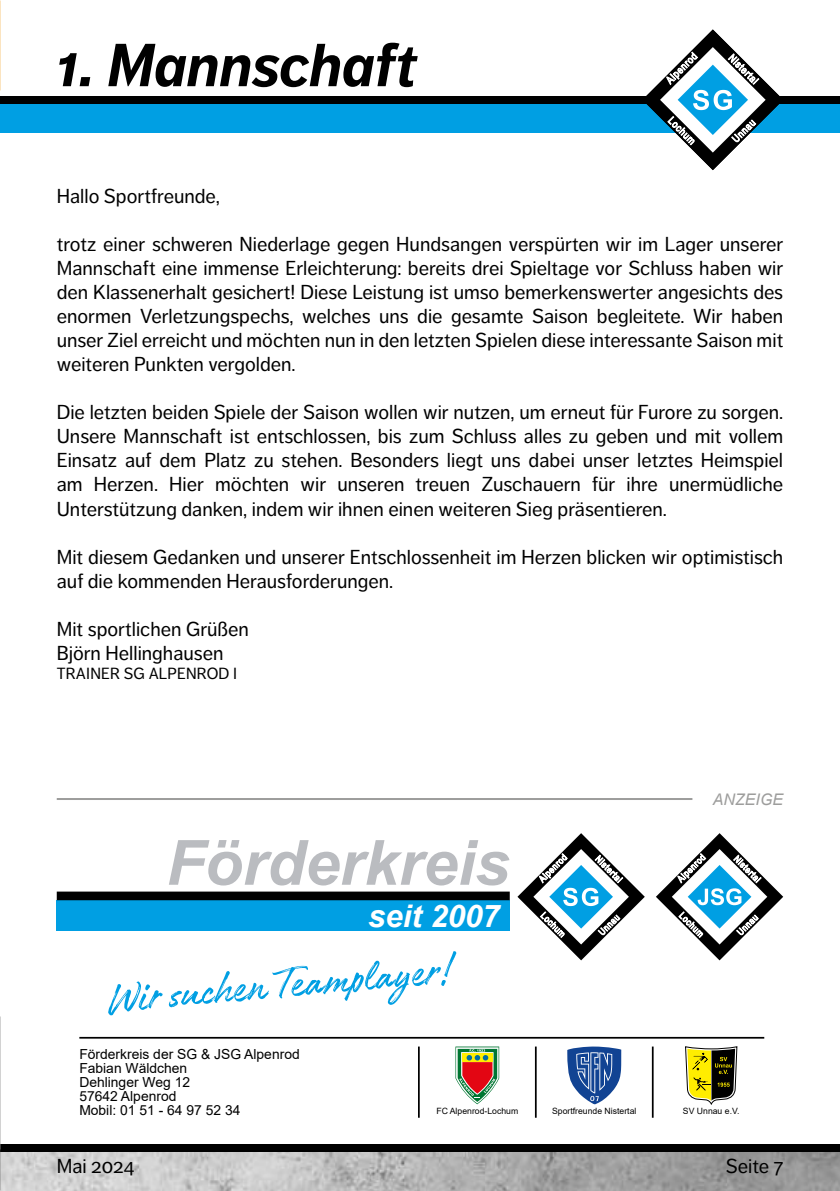
<style>
.page{position:relative;width:840px;height:1191px;background:#fff}
.page>*{position:absolute;margin:0;border:0;box-sizing:border-box;transform-origin:0 0}
.t1{font:italic 700 62.4px "Arial";color:#babcc0}
.t2{font:italic 700 60px "Dagny Pro";color:#000}
.t3{font:48.4px "Authenia";color:#009fe3}
.t4{font:italic 700 31.2px "Arial";color:#fff}
.t5{font:20px/24px "Dagny Pro";color:#000;text-align:justify}
.t6{font:16px "Dagny Pro";letter-spacing:.01em;color:#000}
.t7{font:italic 16px "Arial";color:#9d9d9c}
.t8{font:13.8px/13.8px "Arial";color:#000}
.t9{font:8.6px "Arial";color:#000}
</style>
<div class="page">
<div style="left:0;top:96px;width:839px;height:8px;background:#000"></div>
<div style="left:0;top:1143px;width:839px;height:9px;background:#000"></div>
<div style="left:0;top:104px;width:839px;height:28px;background:#009fe3"></div>
<img style="left:0;top:1152px;width:839px;height:39px">
<svg style="left:642px;top:29px;width:140px;height:141px"></svg>
<svg style="left:517px;top:833px;width:127px;height:127px"></svg>
<svg style="left:656px;top:833px;width:126px;height:127px"></svg>
<div style="left:57px;top:900px;width:452px;height:30px;background:#009fe3"></div>
<div style="left:57px;top:891px;width:452px;height:9px;background:#000"></div>
<hr style="left:79px;top:1037px;width:684px;height:1px;background:#000">
<hr style="left:418px;top:1046px;width:1px;height:71px;background:#000">
<hr style="left:534px;top:1046px;width:2px;height:71px;background:#000">
<hr style="left:651px;top:1046px;width:2px;height:71px;background:#000">
<svg style="left:455px;top:1046px;width:44px;height:58px"></svg>
<svg style="left:567px;top:1046px;width:54px;height:58px"></svg>
<svg style="left:685px;top:1046px;width:51px;height:58px;background:#918b37"></svg>
<hr style="left:57px;top:798px;width:635px;height:2px;background:#9d9d9c">
<h2 class="t2" style="left:57px;top:30px;width:361px">1. Mannschaft</h2>
<p class="t5" style="left:57px;top:184px;width:164px">Hallo Sportfreunde,</p>
<p class="t5" style="left:57px;top:232px;width:727px">trotz einer schweren Niederlage gegen Hundsangen verspürten wir im Lager unserer Mannschaft eine immense Erleichterung: bereits drei Spieltage vor Schluss haben wir den Klassenerhalt gesichert! Diese Leistung ist umso bemerkenswerter angesichts des enormen Verletzungspechs, welches uns die gesamte Saison begleitete. Wir haben unser Ziel erreicht und möchten nun in den letzten Spielen diese interessante Saison mit weiteren Punkten vergolden.</p>
<p class="t5" style="left:57px;top:400px;width:727px">Die letzten beiden Spiele der Saison wollen wir nutzen, um erneut für Furore zu sorgen.<br>Unsere Mannschaft ist entschlossen, bis zum Schluss alles zu geben und mit vollem Einsatz auf dem Platz zu stehen. Besonders liegt uns dabei unser letztes Heimspiel am Herzen. Hier möchten wir unseren treuen Zuschauern für ihre unermüdliche Unterstützung danken, indem wir ihnen einen weiteren Sieg präsentieren.</p>
<p class="t5" style="left:57px;top:544px;width:727px">Mit diesem Gedanken und unserer Entschlossenheit im Herzen blicken wir optimistisch auf die kommenden Herausforderungen.</p>
<p class="t5" style="left:57px;top:616px;width:193px">Mit sportlichen Grüßen<br>Björn Hellinghausen</p>
<p class="t6" style="left:57px;top:664px;width:182px">TRAINER SG ALPENROD I</p>
<p class="t7" style="left:712px;top:788px;width:72px">ANZEIGE</p>
<h1 class="t1" style="left:166px;top:821px;width:344px">Förderkreis</h1>
<h3 class="t4" style="left:368px;top:895px;width:133px">seit 2007</h3>
<h3 class="t3" style="left:106px;top:974px;width:345px;rotate:-5deg">Wir suchen Teamplayer!</h3>
<p class="t8" style="left:79px;top:1047px;width:222px">Förderkreis der SG &amp; JSG Alpenrod<br>Fabian Wäldchen<br>Dehlinger Weg 12<br>57642 Alpenrod<br>Mobil: 01 51 - 64 97 52 34</p>
<p class="t9" style="left:436px;top:1105px;width:83px">FC Alpenrod-Lochum</p>
<p class="t9" style="left:552px;top:1105px;width:86px">Sportfreunde Nistertal</p>
<p class="t9" style="left:682px;top:1105px;width:58px">SV Unnau e.V.</p>
<p class="t5" style="left:57px;top:1154px;width:79px">Mai 2024</p>
<p class="t5" style="left:725px;top:1154px;width:59px">Seite 7</p>
</div>
